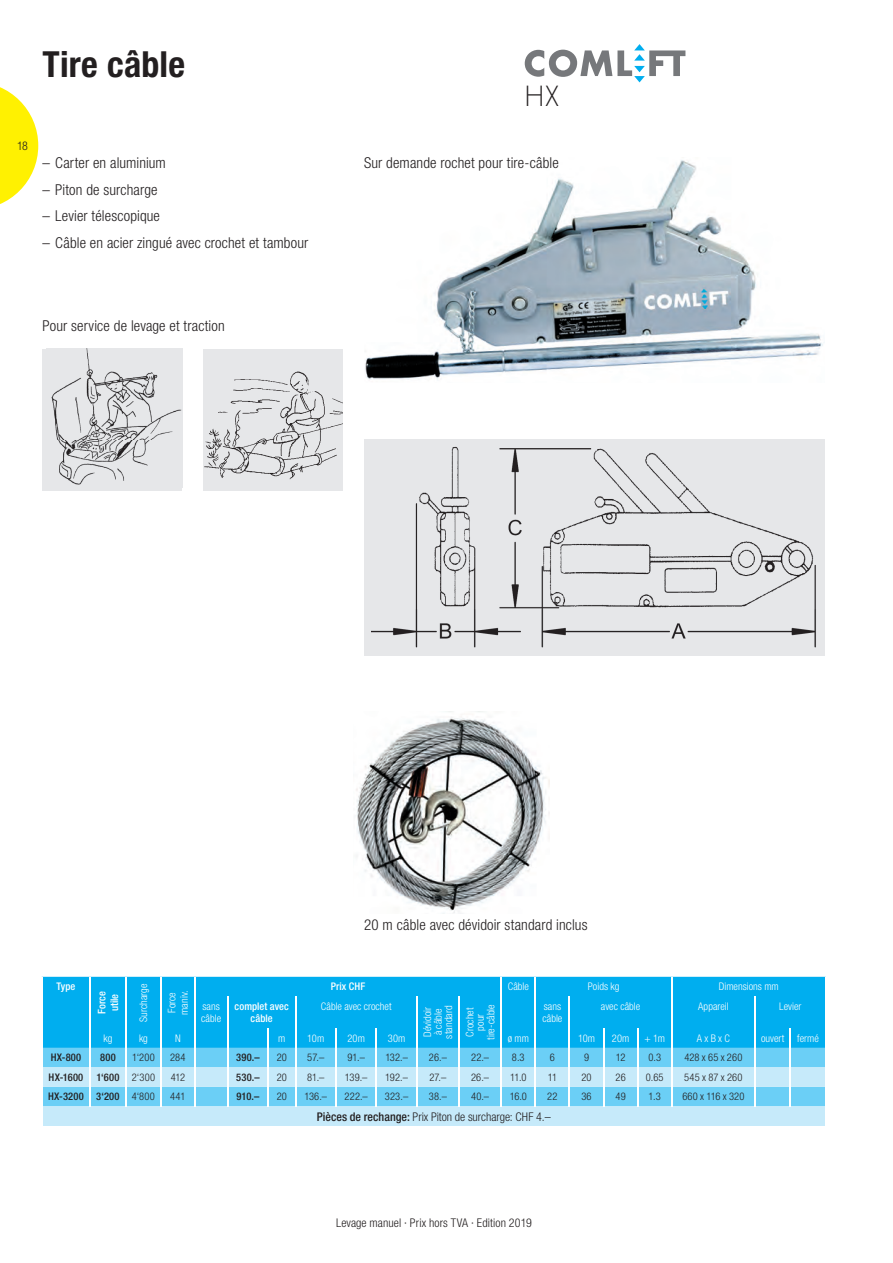
<style>
.page{position:relative;width:893px;height:1263px;background:#fff}
.page>*{position:absolute;margin:0;border:0;box-sizing:border-box;transform-origin:0 0}
.t1{font:700 condensed 36px "Helvetica Neue LT Std";letter-spacing:.005em;color:#231f20}
.t2{font:300 27px "Futura";color:#231f20}
.t3{font:300 condensed 15px "Helvetica Neue LT Std";letter-spacing:.01em;color:#231f20}
.t4{font:300 condensed 12px "Helvetica Neue LT Std";letter-spacing:.005em;color:#231f20}
.t5{font:300 condensed 10.5px/10.5px "Helvetica Neue LT Std";color:#fff}
.t6{font:300 condensed 10.5px "Helvetica Neue LT Std";letter-spacing:.015em;color:#231f20}
.t7{font:500 condensed 10.5px "Helvetica Neue LT Std";letter-spacing:.025em;color:#231f20}
.t8{font:500 condensed 10.5px/12.6px "Helvetica Neue LT Std";letter-spacing:.01em;color:#fff}
.s1{font-weight:300}
.s2{font-weight:500}
</style>
<div class="page">
<svg style="left:0;top:87px;width:38px;height:117px"></svg>
<img style="left:365px;top:160px;width:460px;height:220px">
<div style="left:364px;top:439px;width:461px;height:216px;background:#e6e7e9"></div>
<img style="left:371px;top:446px;width:445px;height:202px">
<img style="left:356px;top:711px;width:194px;height:203px">
<div style="left:43px;top:349px;width:139px;height:141px;background:#e6e7e9"></div>
<img style="left:51px;top:349px;width:131px;height:136px">
<div style="left:203px;top:349px;width:140px;height:141px;background:#e6e7e9"></div>
<img style="left:204px;top:371px;width:139px;height:109px">
<svg style="left:525px;top:44px;width:160px;height:38px"></svg>
<div style="left:43px;top:977px;width:782px;height:71px;background:#00aeef"></div>
<div style="left:43px;top:1048px;width:782px;height:19px;background:#6bcff6"></div>
<svg style="left:43px;top:1067px;width:782px;height:59px;background:#a9e1f8"></svg>
<hr style="left:267px;top:1028px;width:2px;height:20px;background:#fff">
<hr style="left:335px;top:1028px;width:2px;height:20px;background:#fff">
<hr style="left:754px;top:1028px;width:2px;height:20px;background:#fff">
<svg style="left:267px;top:1048px;width:2px;height:19px"></svg>
<svg style="left:335px;top:1048px;width:2px;height:19px"></svg>
<svg style="left:458px;top:1048px;width:2px;height:19px"></svg>
<svg style="left:754px;top:1048px;width:2px;height:19px"></svg>
<hr style="left:267px;top:1067px;width:2px;height:20px;background:#fff">
<hr style="left:335px;top:1067px;width:2px;height:20px;background:#fff">
<hr style="left:458px;top:1067px;width:2px;height:20px;background:#fff">
<hr style="left:754px;top:1067px;width:2px;height:20px;background:#fff">
<svg style="left:125px;top:1028px;width:1px;height:78px"></svg>
<svg style="left:161px;top:1028px;width:1px;height:78px"></svg>
<svg style="left:194px;top:1028px;width:1px;height:78px"></svg>
<svg style="left:227px;top:1028px;width:1px;height:78px"></svg>
<svg style="left:267px;top:1087px;width:2px;height:19px"></svg>
<svg style="left:295px;top:1028px;width:1px;height:78px"></svg>
<svg style="left:335px;top:1087px;width:2px;height:19px"></svg>
<svg style="left:376px;top:1028px;width:1px;height:78px"></svg>
<svg style="left:458px;top:1087px;width:2px;height:19px"></svg>
<svg style="left:535px;top:1028px;width:1px;height:78px"></svg>
<svg style="left:569px;top:1028px;width:1px;height:78px"></svg>
<svg style="left:603px;top:1028px;width:1px;height:78px"></svg>
<svg style="left:637px;top:1028px;width:1px;height:78px"></svg>
<svg style="left:671px;top:1028px;width:1px;height:78px"></svg>
<svg style="left:754px;top:1087px;width:2px;height:19px"></svg>
<svg style="left:790px;top:1028px;width:1px;height:78px"></svg>
<svg style="left:535px;top:977px;width:1px;height:19px"></svg>
<svg style="left:671px;top:977px;width:1px;height:19px"></svg>
<svg style="left:501px;top:977px;width:1px;height:19px"></svg>
<svg style="left:90px;top:1028px;width:1px;height:78px"></svg>
<svg style="left:90px;top:977px;width:1px;height:19px"></svg>
<hr style="left:90px;top:996px;width:1px;height:32px;background:#fff">
<svg style="left:125px;top:977px;width:1px;height:19px"></svg>
<hr style="left:125px;top:996px;width:1px;height:32px;background:#fff">
<svg style="left:161px;top:977px;width:1px;height:19px"></svg>
<svg style="left:194px;top:977px;width:1px;height:19px"></svg>
<hr style="left:161px;top:996px;width:1px;height:32px;background:#fff">
<hr style="left:194px;top:996px;width:1px;height:32px;background:#fff">
<hr style="left:227px;top:996px;width:1px;height:32px;background:#fff">
<hr style="left:295px;top:996px;width:1px;height:32px;background:#fff">
<hr style="left:569px;top:996px;width:1px;height:32px;background:#fff">
<hr style="left:671px;top:996px;width:1px;height:32px;background:#fff">
<hr style="left:754px;top:996px;width:2px;height:32px;background:#fff">
<hr style="left:416px;top:996px;width:1px;height:32px;background:#fff">
<svg style="left:416px;top:1028px;width:1px;height:78px"></svg>
<hr style="left:458px;top:996px;width:2px;height:32px;background:#fff">
<hr style="left:458px;top:1028px;width:2px;height:20px;background:#fff">
<svg style="left:501px;top:1028px;width:1px;height:78px"></svg>
<hr style="left:501px;top:996px;width:1px;height:32px;background:#fff">
<hr style="left:535px;top:996px;width:1px;height:32px;background:#fff">
<h1 class="t1" style="left:43px;top:42px;width:144px">Tire câble</h1>
<p class="t4" style="left:17px;top:139px;width:13px">18</p>
<h3 class="t3" style="left:43px;top:154px;width:125px">– Carter en aluminium</h3>
<h3 class="t3" style="left:43px;top:181px;width:117px">– Piton de surcharge</h3>
<h3 class="t3" style="left:43px;top:207px;width:119px">– Levier télescopique</h3>
<h3 class="t3" style="left:43px;top:234px;width:267px">– Câble en acier zingué avec crochet et tambour</h3>
<h3 class="t3" style="left:43px;top:317px;width:184px">Pour service de levage et traction</h3>
<h2 class="t2" style="left:525px;top:80px;width:36px">HX</h2>
<h3 class="t3" style="left:364px;top:154px;width:196px">Sur demande rochet pour tire-câble</h3>
<p class="t8" style="left:56px;top:980px;width:21px">Type</p>
<h3 class="t3" style="left:364px;top:916px;width:225px">20 m câble avec dévidoir standard inclus</h3>
<p class="t8" style="left:331px;top:980px;width:36px">Prix CHF</p>
<p class="t5" style="left:508px;top:981px;width:23px">Câble</p>
<p class="t5" style="left:588px;top:981px;width:33px">Poids kg</p>
<p class="t5" style="left:719px;top:981px;width:61px">Dimensions mm</p>
<p class="t8" style="left:95px;top:1014px;width:24px;rotate:-90deg">Force utile</p>
<p class="t5" style="left:138px;top:1022px;width:40px;rotate:-90deg">Surcharge</p>
<p class="t5" style="left:165px;top:1015px;width:26px;line-height:12.6px;rotate:-90deg">Force maniv.</p>
<p class="t5" style="left:422px;top:1038px;width:34px;rotate:-90deg">Dévidoir à câble standard</p>
<p class="t5" style="left:464px;top:1040px;width:37px;text-align:center;rotate:-90deg">Crochet pour tire-câble</p>
<p class="t5" style="left:542px;top:1000px;width:21px;line-height:12.6px">sans câble</p>
<p class="t5" style="left:601px;top:1001px;width:41px">avec câble</p>
<p class="t5" style="left:698px;top:1001px;width:32px">Appareil</p>
<p class="t5" style="left:779px;top:1001px;width:24px">Levier</p>
<p class="t5" style="left:201px;top:1000px;width:21px;line-height:12.6px">sans câble</p>
<p class="t8" style="left:235px;top:1000px;width:56px;text-align:center">complet avec câble</p>
<p class="t5" style="left:321px;top:1001px;width:72px">Câble avec crochet</p>
<p class="t5" style="left:103px;top:1033px;width:10px">kg</p>
<p class="t5" style="left:139px;top:1033px;width:10px">kg</p>
<p class="t5" style="left:175px;top:1033px;width:7px">N</p>
<p class="t5" style="left:278px;top:1033px;width:9px">m</p>
<p class="t5" style="left:307px;top:1033px;width:19px">10m</p>
<p class="t5" style="left:347px;top:1033px;width:19px">20m</p>
<p class="t5" style="left:388px;top:1033px;width:19px">30m</p>
<p class="t5" style="left:508px;top:1033px;width:23px">ø mm</p>
<p class="t5" style="left:578px;top:1033px;width:19px">10m</p>
<p class="t5" style="left:612px;top:1033px;width:19px">20m</p>
<p class="t5" style="left:645px;top:1033px;width:22px">+ 1m</p>
<p class="t5" style="left:697px;top:1033px;width:34px">A x B x C</p>
<p class="t5" style="left:761px;top:1033px;width:59px">ouvert fermé</p>
<p class="t7" style="left:51px;top:1051px;width:32px">HX-800</p>
<p class="t7" style="left:100px;top:1051px;width:17px">800</p>
<p class="t6" style="left:132px;top:1052px;width:24px">1‘200</p>
<p class="t6" style="left:170px;top:1052px;width:17px">284</p>
<p class="t7" style="left:236px;top:1051px;width:25px">390.–</p>
<p class="t6" style="left:277px;top:1052px;width:12px">20</p>
<p class="t6" style="left:307px;top:1052px;width:19px">57.–</p>
<p class="t6" style="left:347px;top:1052px;width:19px">91.–</p>
<p class="t6" style="left:385px;top:1052px;width:24px">132.–</p>
<p class="t6" style="left:429px;top:1052px;width:20px">26.–</p>
<p class="t6" style="left:471px;top:1052px;width:20px">22.–</p>
<p class="t6" style="left:512px;top:1052px;width:14px">8.3</p>
<p class="t6" style="left:550px;top:1052px;width:7px">6</p>
<p class="t6" style="left:584px;top:1052px;width:7px">9</p>
<p class="t6" style="left:616px;top:1052px;width:11px">12</p>
<p class="t6" style="left:648px;top:1052px;width:14px">0.3</p>
<p class="t6" style="left:684px;top:1052px;width:60px">428 x 65 x 260</p>
<p class="t7" style="left:49px;top:1071px;width:36px">HX-1600</p>
<p class="t7" style="left:96px;top:1071px;width:60px">1‘600 <span class="s1">2‘300</span></p>
<p class="t6" style="left:171px;top:1071px;width:16px">412</p>
<p class="t7" style="left:236px;top:1071px;width:25px">530.–</p>
<p class="t6" style="left:277px;top:1071px;width:12px">20</p>
<p class="t6" style="left:307px;top:1071px;width:19px">81.–</p>
<p class="t6" style="left:345px;top:1071px;width:24px">139.–</p>
<p class="t6" style="left:385px;top:1071px;width:24px">192.–</p>
<p class="t6" style="left:429px;top:1071px;width:19px">27.–</p>
<p class="t6" style="left:471px;top:1071px;width:20px">26.–</p>
<p class="t6" style="left:510px;top:1071px;width:18px">11.0</p>
<p class="t6" style="left:548px;top:1071px;width:11px">11</p>
<p class="t6" style="left:581px;top:1071px;width:12px">20</p>
<p class="t6" style="left:615px;top:1071px;width:12px">26</p>
<p class="t6" style="left:646px;top:1071px;width:19px">0.65</p>
<p class="t6" style="left:684px;top:1071px;width:60px">545 x 87 x 260</p>
<p class="t7" style="left:48px;top:1090px;width:108px">HX-3200 3‘200 <span class="s1">4‘800</span></p>
<p class="t6" style="left:170px;top:1091px;width:17px">441</p>
<p class="t7" style="left:236px;top:1090px;width:24px">910.–</p>
<p class="t6" style="left:277px;top:1091px;width:12px">20</p>
<p class="t6" style="left:304px;top:1091px;width:24px">136.–</p>
<p class="t6" style="left:345px;top:1091px;width:25px">222.–</p>
<p class="t6" style="left:385px;top:1091px;width:25px">323.–</p>
<p class="t6" style="left:429px;top:1091px;width:20px">38.–</p>
<p class="t6" style="left:471px;top:1091px;width:20px">40.–</p>
<p class="t6" style="left:510px;top:1091px;width:19px">16.0</p>
<p class="t6" style="left:547px;top:1091px;width:12px">22</p>
<p class="t6" style="left:581px;top:1091px;width:12px">36</p>
<p class="t6" style="left:615px;top:1091px;width:12px">49</p>
<p class="t6" style="left:649px;top:1091px;width:14px">1.3</p>
<p class="t6" style="left:682px;top:1091px;width:64px">660 x 116 x 320</p>
<p class="t4" style="left:317px;top:1110px;width:235px"><span class="s2">Pièces de rechange:</span> Prix Piton de surcharge: CHF 4.–</p>
<p class="t4" style="left:336px;top:1216px;width:197px">Levage manuel · Prix hors TVA · Edition 2019</p>
</div>
